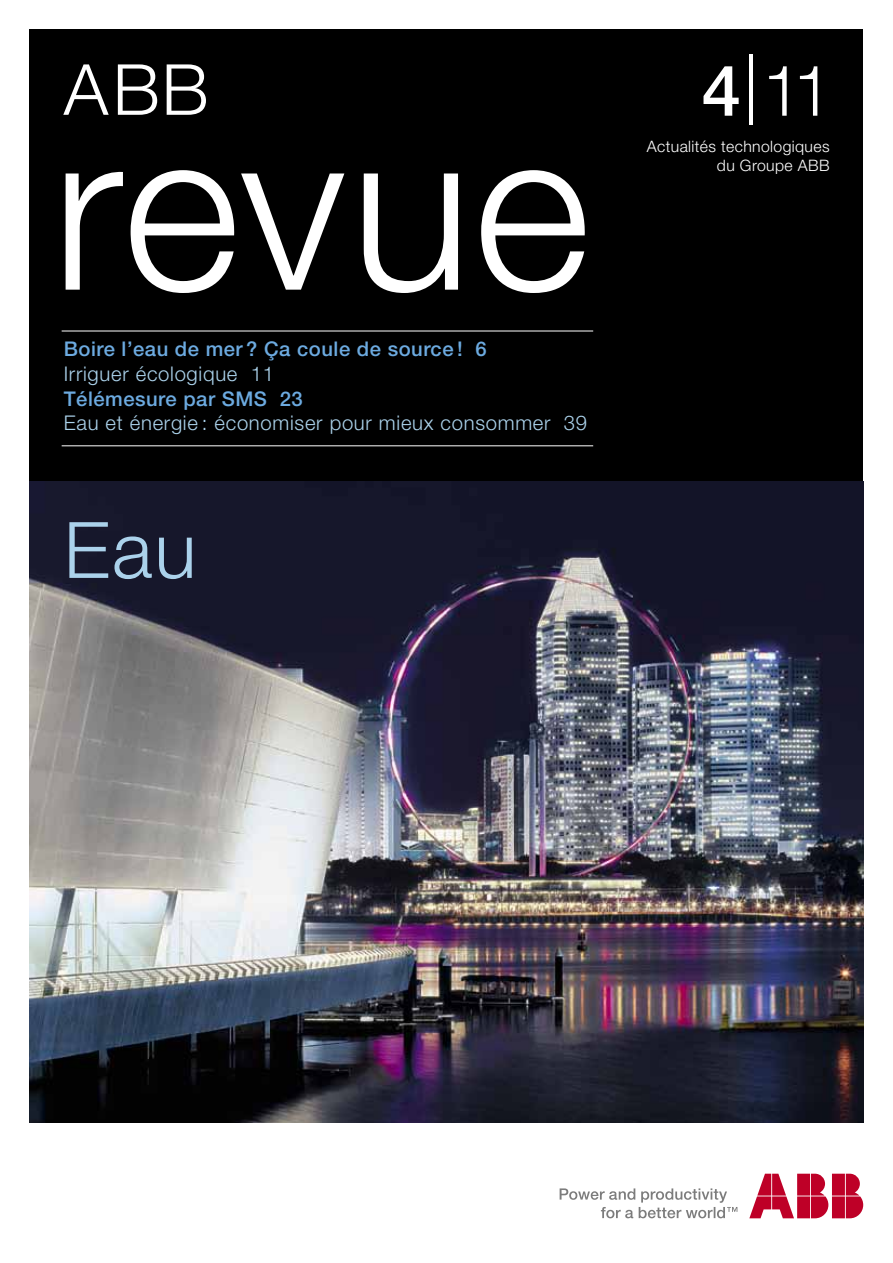
<style>
.page{position:relative;width:893px;height:1263px;background:#fff}
.page>*{position:absolute;margin:0;border:0;box-sizing:border-box;transform-origin:0 0}
.t1{font:300 225px "Helvetica Neue";letter-spacing:.005em;color:#fff}
.t2{font:300 78px "Helvetica Neue";color:#abd2eb}
.t3{font:300 70.5px "Helvetica Neue";color:#fff}
.t4{font:300 20.25px "Helvetica Neue";letter-spacing:.035em;color:#abd2eb}
.t5{font:500 20.25px "Helvetica Neue";letter-spacing:.025em;color:#6caae0}
.t6{font:300 15.75px/19.5px "Helvetica Neue";letter-spacing:.025em;color:#fff;text-align:right}
.s1{font-weight:500}
.s2{font-family:"Helvetica Neue CELT"}
</style>
<div class="page">
<div style="left:30px;top:30px;width:833px;height:451px;background:#000"></div>
<img style="left:30px;top:481px;width:833px;height:642px">
<hr style="left:62px;top:445px;width:531px;height:1px;background:#fff">
<hr style="left:62px;top:331px;width:531px;height:1px;background:#fff">
<svg style="left:560px;top:1188px;width:177px;height:30px"></svg>
<svg style="left:749px;top:1174px;width:114px;height:44px"></svg>
<h3 class="t3" style="left:64px;top:47px;width:146px">ABB</h3>
<h1 class="t1" style="left:52px;top:72px;width:540px">revue</h1>
<p class="t5" style="left:64px;top:337px;width:425px">Boire l’eau de mer ? Ça coule de source ! 6</p>
<p class="t4" style="left:64px;top:361px;width:212px">Irriguer écologique 11</p>
<p class="t5" style="left:64px;top:386px;width:241px">Télémesure par SMS 23</p>
<p class="t4" style="left:64px;top:411px;width:525px">Eau et énergie : économiser pour mieux consommer 39</p>
<h2 class="t2" style="left:64px;top:502px;width:134px">Eau</h2>
<h3 class="t3" style="left:702px;top:48px;width:132px"><span class="s1">4</span><span class="s2">|</span>11</h3>
<p class="t6" style="left:647px;top:136px;width:184px">Actualités technologiques du Groupe ABB</p>
</div>
